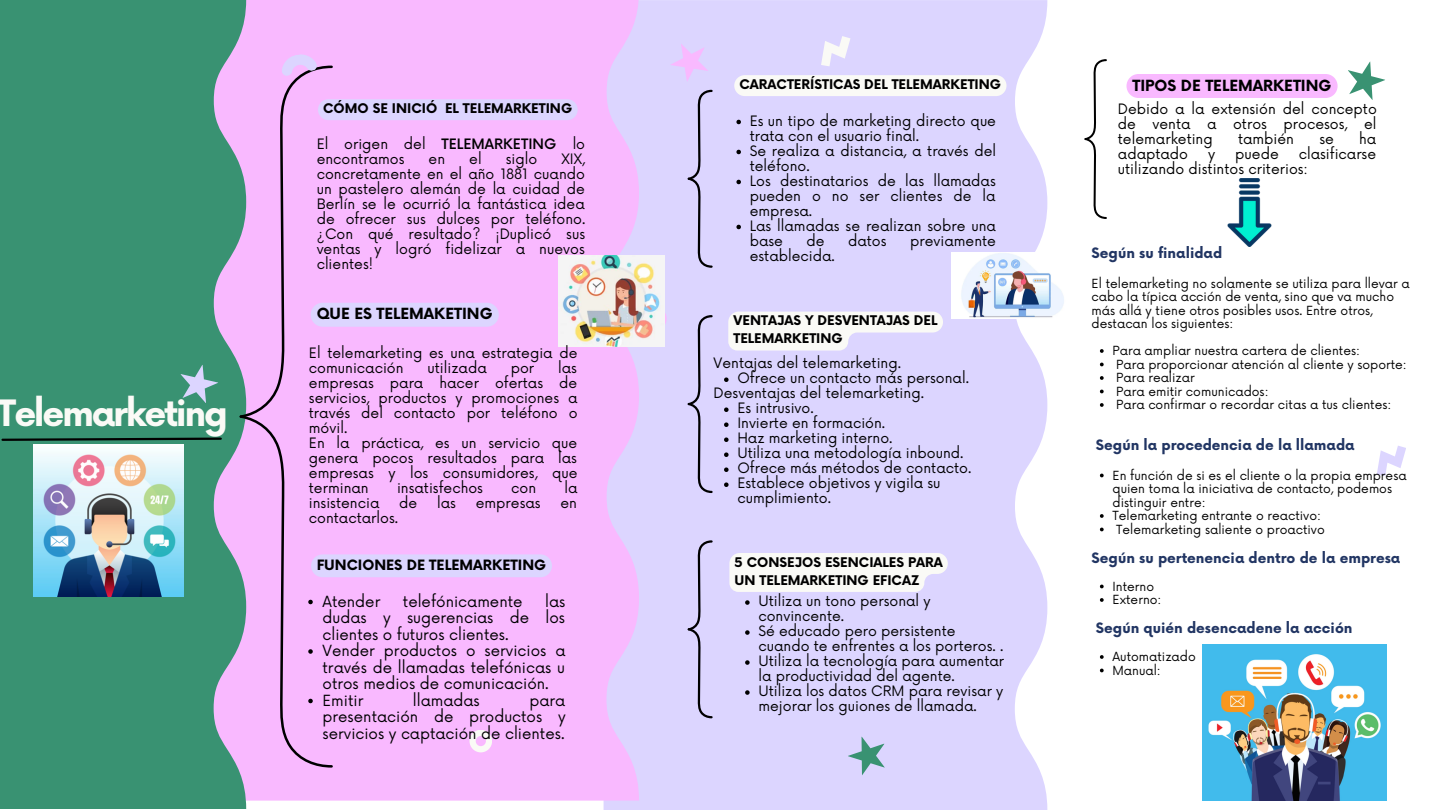
<style>
.page{position:relative;width:1440px;height:810px;background:#fff}
.page>*{position:absolute;margin:0;border:0;box-sizing:border-box;transform-origin:0 0}
.t1{font:700 35.4px "Now";letter-spacing:-.065em;color:#fafaf6}
.t2{font:15px/16.5px "Now";color:#000;text-align:justify}
.t3{font:700 15px "Now";color:#000}
.t4{font:14px/15px "Now";color:#000}
.t5{font:700 14px "Now";color:#213563}
.t6{font:700 13.9px "Now";color:#000}
.t7{font:700 13px/18px "Now";color:#000}
.t8{font:12.3px/13.5px "Now";color:#000}
.s1{font-weight:500}
</style>
<div class="page">
<div style="left:604px;top:0;width:443px;height:810px;background:#dcd5ff"></div>
<svg style="left:246px;top:0;width:393px;height:801px;background:#f5bcfe"></svg>
<div style="left:0;top:0;width:246px;height:809px;background:#399272"></div>
<svg style="left:686px;top:89px;width:28px;height:180px;background:#c8c1e7"></svg>
<svg style="left:1084px;top:59px;width:23px;height:160px"></svg>
<svg style="left:686px;top:314px;width:28px;height:180px;background:#c8c1e7"></svg>
<svg style="left:686px;top:539px;width:28px;height:180px;background:#c8c1e7"></svg>
<svg style="left:670px;top:43px;width:39px;height:39px;background:#e5ccff"></svg>
<svg style="left:180px;top:364px;width:39px;height:39px;background:#6ca69e"></svg>
<svg style="left:0;top:436px;width:223px;height:6px"></svg>
<svg style="left:1348px;top:61px;width:37px;height:39px"></svg>
<svg style="left:1377px;top:446px;width:29px;height:30px"></svg>
<div style="left:734px;top:75px;width:273px;height:21px;background:#fafaf6;border-radius:10px"></div>
<svg style="left:848px;top:736px;width:37px;height:39px"></svg>
<svg style="left:821px;top:36px;width:29px;height:30px"></svg>
<svg style="left:665px;top:307px;width:2px;height:23px"></svg>
<img style="left:34px;top:445px;width:149px;height:151px">
<img style="left:1227px;top:179px;width:45px;height:67px">
<img style="left:1202px;top:645px;width:185px;height:156px">
<img style="left:952px;top:253px;width:112px;height:66px">
<img style="left:558px;top:256px;width:107px;height:91px">
<svg style="left:736px;top:120px;width:5px;height:4px"></svg>
<svg style="left:736px;top:150px;width:5px;height:4px"></svg>
<svg style="left:736px;top:180px;width:5px;height:4px"></svg>
<svg style="left:736px;top:225px;width:5px;height:4px"></svg>
<svg style="left:724px;top:377px;width:5px;height:5px"></svg>
<svg style="left:724px;top:407px;width:5px;height:5px"></svg>
<svg style="left:724px;top:422px;width:5px;height:5px"></svg>
<svg style="left:724px;top:437px;width:5px;height:5px"></svg>
<svg style="left:724px;top:452px;width:5px;height:5px"></svg>
<svg style="left:724px;top:467px;width:5px;height:5px"></svg>
<svg style="left:724px;top:482px;width:5px;height:5px"></svg>
<svg style="left:1100px;top:349px;width:4px;height:4px"></svg>
<svg style="left:1100px;top:363px;width:4px;height:3px"></svg>
<svg style="left:1100px;top:376px;width:4px;height:4px"></svg>
<svg style="left:1100px;top:390px;width:4px;height:3px"></svg>
<svg style="left:1100px;top:403px;width:4px;height:4px"></svg>
<svg style="left:1100px;top:474px;width:4px;height:3px"></svg>
<svg style="left:1100px;top:514px;width:4px;height:4px"></svg>
<svg style="left:1100px;top:528px;width:4px;height:3px"></svg>
<svg style="left:1100px;top:585px;width:4px;height:3px"></svg>
<svg style="left:1100px;top:598px;width:4px;height:4px"></svg>
<svg style="left:1100px;top:655px;width:4px;height:4px"></svg>
<svg style="left:1100px;top:669px;width:4px;height:3px"></svg>
<svg style="left:745px;top:600px;width:5px;height:5px"></svg>
<svg style="left:745px;top:630px;width:5px;height:5px"></svg>
<svg style="left:745px;top:660px;width:5px;height:5px"></svg>
<svg style="left:745px;top:690px;width:5px;height:5px"></svg>
<div style="left:318px;top:99px;width:260px;height:21px;background:#dcd5ff;border-radius:10px"></div>
<svg style="left:238px;top:53px;width:314px;height:716px;background:#f3b9fb"></svg>
<div style="left:1127px;top:74px;width:211px;height:24px;background:#f9b9ff"></div>
<svg style="left:728px;top:312px;width:215px;height:39px"></svg>
<div style="left:729px;top:553px;width:219px;height:39px;background:#fafaf6"></div>
<p class="t1" style="left:-2px;top:394px;width:232px">Telemarketing</p>
<p class="t7" style="left:323px;top:100px;width:251px">CÓMO SE INICIÓ EL TELEMARKETING</p>
<p class="t4" style="left:317px;top:137px;width:270px">El origen del <span class="s1">TELEMARKETING</span> lo encontramos</p>
<p class="t4" style="left:429px;top:152px;width:18px">en</p>
<p class="t4" style="left:469px;top:152px;width:14px">el</p>
<p class="t4" style="left:506px;top:152px;width:33px">siglo</p>
<p class="t4" style="left:317px;top:152px;width:270px;text-align:justify;text-indent:245px">XIX, concretamente en el año 1881 cuando un pastelero alemán de la cuidad de Berlín se le ocurrió la fantástica idea de ofrecer sus dulces por teléfono. ¿Con qué resultado? ¡Duplicó sus ventas y logró fidelizar a nuevos clientes!</p>
<p class="t3" style="left:317px;top:306px;width:177px">QUE ES TELEMAKETING</p>
<p class="t4" style="left:309px;top:347px;width:270px">El telemarketing es una estrategia de comunicación</p>
<p class="t4" style="left:309px;top:362px;width:270px;text-align:justify;text-indent:249px">las empresas para hacer ofertas de servicios, productos y promociones a través del contacto por teléfono o móvil.</p>
<p class="t4" style="left:309px;top:437px;width:270px;text-align:justify">En la práctica, es un servicio que genera pocos resultados para las empresas y los consumidores, que terminan</p>
<p class="t4" style="left:428px;top:362px;width:61px">utilizada</p>
<p class="t4" style="left:511px;top:362px;width:25px">por</p>
<p class="t4" style="left:397px;top:482px;width:88px">insatisfechos</p>
<p class="t4" style="left:511px;top:482px;width:27px">con</p>
<p class="t4" style="left:565px;top:482px;width:15px">la</p>
<p class="t4" style="left:309px;top:497px;width:72px">insistencia</p>
<p class="t4" style="left:399px;top:497px;width:20px">de</p>
<p class="t4" style="left:437px;top:497px;width:20px">las</p>
<p class="t4" style="left:476px;top:497px;width:66px">empresas</p>
<p class="t4" style="left:561px;top:497px;width:18px">en</p>
<p class="t4" style="left:309px;top:512px;width:91px">contactarlos.</p>
<p class="t6" style="left:317px;top:557px;width:231px">FUNCIONES DE TELEMARKETING</p>
<p class="t2" style="left:323px;top:594px;width:59px">Atender</p>
<p class="t2" style="left:403px;top:594px;width:121px">telefónicamente</p>
<p class="t2" style="left:323px;top:594px;width:244px;text-indent:223px">las dudas y sugerencias de los clientes o futuros clientes.</p>
<p class="t2" style="left:323px;top:643px;width:245px">Vender productos o servicios a través de llamadas telefónicas u otros medios de comunicación.</p>
<p class="t2" style="left:323px;top:693px;width:42px">Emitir</p>
<p class="t2" style="left:413px;top:693px;width:68px">llamadas</p>
<p class="t2" style="left:323px;top:693px;width:245px;text-indent:207px">para presentación de productos y servicios y captación de clientes.</p>
<p class="t7" style="left:739px;top:76px;width:263px">CARACTERÍSTICAS DEL TELEMARKETING</p>
<p class="t4" style="left:750px;top:114px;width:248px">Es un tipo de marketing directo que trata con el usuario final.</p>
<p class="t4" style="left:750px;top:144px;width:248px">Se realiza a distancia, a través del teléfono.</p>
<p class="t4" style="left:750px;top:174px;width:248px;text-align:justify">Los destinatarios de las llamadas pueden o no ser clientes de la empresa.</p>
<p class="t4" style="left:750px;top:219px;width:248px">Las llamadas se realizan sobre una base</p>
<p class="t4" style="left:807px;top:234px;width:20px">de</p>
<p class="t4" style="left:848px;top:234px;width:40px">datos</p>
<p class="t4" style="left:910px;top:234px;width:87px">previamente</p>
<p class="t4" style="left:750px;top:249px;width:87px">establecida.</p>
<p class="t7" style="left:733px;top:313px;width:205px">VENTAJAS Y DESVENTAJAS DEL<br>TELEMARKETING</p>
<p class="t4" style="left:714px;top:357px;width:189px">Ventajas del telemarketing.</p>
<p class="t4" style="left:714px;top:387px;width:212px">Desventajas del telemarketing.</p>
<p class="t4" style="left:737px;top:372px;width:233px">Ofrece un contacto más personal.</p>
<p class="t4" style="left:737px;top:402px;width:78px">Es intrusivo.</p>
<p class="t4" style="left:737px;top:417px;width:149px">Invierte en formación.</p>
<p class="t4" style="left:737px;top:432px;width:157px">Haz marketing interno.</p>
<p class="t4" style="left:737px;top:447px;width:228px">Utiliza una metodología inbound.</p>
<p class="t4" style="left:737px;top:462px;width:236px">Ofrece más métodos de contacto.</p>
<p class="t4" style="left:737px;top:477px;width:205px">Establece objetivos y vigila su cumplimiento.</p>
<p class="t7" style="left:735px;top:554px;width:210px">5 CONSEJOS ESENCIALES PARA<br>UN TELEMARKETING EFICAZ</p>
<p class="t4" style="left:758px;top:594px;width:174px">Utiliza un tono personal y convincente.</p>
<p class="t4" style="left:758px;top:624px;width:246px">Sé educado pero persistente cuando te enfrentes a los porteros. .</p>
<p class="t4" style="left:758px;top:654px;width:247px">Utiliza la tecnología para aumentar la productividad del agente.</p>
<p class="t4" style="left:758px;top:684px;width:246px">Utiliza los datos CRM para revisar y mejorar los guiones de llamada.</p>
<p class="t3" style="left:1133px;top:77px;width:201px">TIPOS DE TELEMARKETING</p>
<p class="t4" style="left:1118px;top:102px;width:260px;text-align:justify">Debido a la extensión del concepto de venta a otros procesos, el telemarketing</p>
<p class="t4" style="left:1238px;top:132px;width:58px">también</p>
<p class="t4" style="left:1319px;top:132px;width:16px">se</p>
<p class="t4" style="left:1359px;top:132px;width:19px">ha</p>
<p class="t4" style="left:1118px;top:147px;width:72px">adaptado</p>
<p class="t4" style="left:1208px;top:147px;width:9px">y</p>
<p class="t4" style="left:1235px;top:147px;width:45px">puede</p>
<p class="t4" style="left:1118px;top:147px;width:260px;text-indent:181px">clasificarse utilizando distintos criterios:</p>
<p class="t5" style="left:1092px;top:246px;width:132px">Según su finalidad</p>
<p class="t8" style="left:1092px;top:277px;width:320px">El telemarketing no solamente se utiliza para llevar a cabo la típica acción de venta, sino que va mucho más allá y tiene otros posibles usos. Entre otros, destacan los siguientes:</p>
<p class="t8" style="left:1113px;top:345px;width:249px">Para ampliar nuestra cartera de clientes:</p>
<p class="t8" style="left:1116px;top:358px;width:292px">Para proporcionar atención al cliente y soporte:</p>
<p class="t8" style="left:1116px;top:372px;width:80px">Para realizar</p>
<p class="t8" style="left:1116px;top:385px;width:154px">Para emitir comunicados:</p>
<p class="t8" style="left:1116px;top:399px;width:277px">Para confirmar o recordar citas a tus clientes:</p>
<p class="t5" style="left:1096px;top:438px;width:260px">Según la procedencia de la llamada</p>
<p class="t8" style="left:1113px;top:469px;width:296px">En función de si es el cliente o la propia empresa quien toma la iniciativa de contacto, podemos distinguir entre:</p>
<p class="t8" style="left:1113px;top:510px;width:210px">Telemarketing entrante o reactivo:</p>
<p class="t8" style="left:1116px;top:523px;width:210px">Telemarketing saliente o proactivo</p>
<p class="t5" style="left:1092px;top:550px;width:310px">Según su pertenencia dentro de la empresa</p>
<p class="t8" style="left:1113px;top:580px;width:43px">Interno</p>
<p class="t8" style="left:1113px;top:594px;width:50px">Externo:</p>
<p class="t5" style="left:1096px;top:621px;width:258px">Según quién desencadene la acción</p>
<p class="t8" style="left:1113px;top:651px;width:85px">Automatizado</p>
<p class="t8" style="left:1113px;top:664px;width:50px">Manual:</p>
</div>
